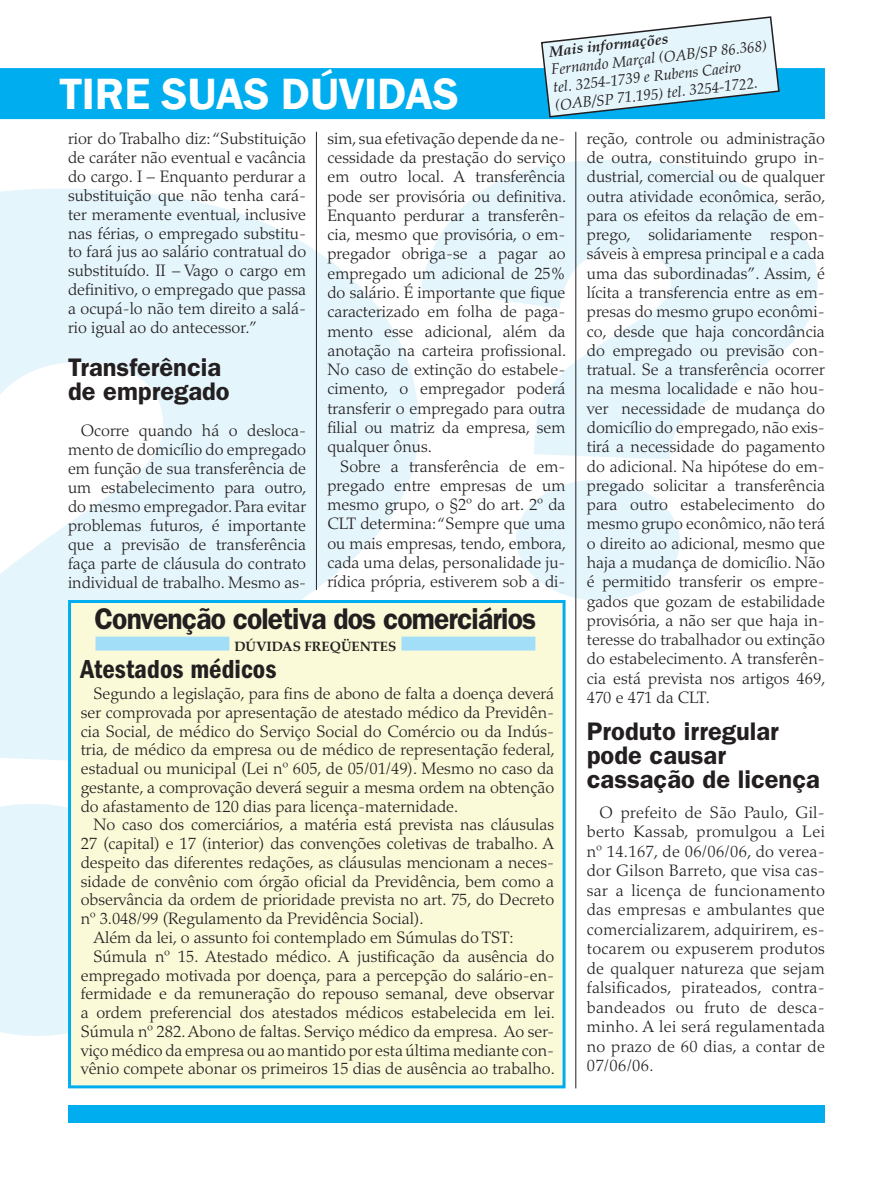
<style>
.page{position:relative;width:893px;height:1191px;background:#fff}
.page>*{position:absolute;margin:0;border:0;box-sizing:border-box;transform-origin:0 0}
.t1{font:600 45px "Franklin Gothic";color:#fff}
.t2{font:600 30px "ITC Franklin Gothic Std";letter-spacing:-.03em;color:#231f20;scale:.94 1}
.t3{font:27px "ITC Franklin Gothic Std Dm Cd";color:#231f20}
.t4{font:600 25.5px/24px "ITC Franklin Gothic Std";color:#231f20}
.t5{font:300 16.5px/19.4px "Palatino LT Std";color:#231f20;text-align:justify}
.t6{font:300 16.5px/19.5px "Palatino LT Std";letter-spacing:.02em;color:#231f20}
.t7{font:italic 15px/18px "Palatino LT Std";color:#231f20}
.t8{font:italic 700 15px "Palatino LT Std";color:#231f20}
.t9{font:700 13.5px "Palatino Linotype";color:#231f20}
</style>
<div class="page">
<svg style="left:421px;top:157px;width:397px;height:302px;fill:#e5f5fc"></svg>
<svg style="left:516px;top:478px;width:164px;height:124px"></svg>
<svg style="left:0;top:185px;width:419px;height:576px;fill:#e5f5fc"></svg>
<div style="left:0;top:804px;width:68px;height:232px;background:#e5f5fc"></div>
<svg style="left:0;top:16px;width:825px;height:103px"></svg>
<div style="left:68px;top:1105px;width:757px;height:18px;background:#00aeef"></div>
<div style="left:70px;top:601px;width:494px;height:485px;background:#fafad9"></div>
<div style="left:68px;top:600px;width:498px;height:488px;border:3px solid #00aeef"></div>
<div style="left:402px;top:637px;width:133px;height:13px;background:#a2def8"></div>
<div style="left:401px;top:636px;width:134px;height:14px;border:2px solid #a2def8"></div>
<div style="left:96px;top:637px;width:133px;height:13px;background:#a2def8"></div>
<div style="left:96px;top:636px;width:133px;height:14px;border:2px solid #a2def8"></div>
<hr style="left:316px;top:132px;width:1px;height:458px;background:#231f20">
<hr style="left:575px;top:132px;width:1px;height:956px;background:#231f20">
<h1 class="t1" style="left:60px;top:66px;width:401px">TIRE SUAS DÚVIDAS</h1>
<p class="t8" style="left:548px;top:42px;width:121px;rotate:-6deg">Mais informações</p>
<p class="t7" style="left:550px;top:60px;width:218px;rotate:-6deg">Fernando Marçal (OAB/SP 86.368) tel. 3254-1739 e Rubens Caeiro (OAB/SP 71.195) tel. 3254-1722.</p>
<p class="t5" style="left:68px;top:129px;width:240px;line-height:18.9px">rior do Trabalho diz: “Substituição de caráter não eventual e vacância do cargo. I – Enquanto perdurar a substituição que não tenha cará&shy;ter meramente eventual, inclusive nas férias, o empregado substitu&shy;to fará jus ao salário contratual do substituído. II – Vago o cargo em definitivo, o empregado que passa a ocupá-lo não tem direito a salá&shy;rio igual ao do antecessor.”</p>
<h3 class="t4" style="left:68px;top:355px;width:163px">Transferência de empregado</h3>
<p class="t5" style="left:68px;top:421px;width:240px;text-indent:13px">Ocorre quando há o desloca&shy;mento de domicílio do empregado em função de sua transferência de um estabelecimento para outro, do mesmo empregador. Para evitar problemas futuros, é importante que a previsão de transferência faça parte de cláusula do contrato individual de trabalho. Mesmo as-</p>
<p class="t5" style="left:327px;top:129px;width:240px;text-align:left">sim, sua efetivação depende da ne&shy;cessidade da prestação do serviço em outro local. A transferência pode ser provisória ou definitiva.<br>Enquanto perdurar a transferên&shy;cia, mesmo que provisória, o em&shy;pregador obriga-se a pagar ao empregado um adicional de 25% do salário. É importante que fique caracterizado em folha de paga&shy;mento esse adicional, além da anotação na carteira profissional.<br>No caso de extinção do estabele&shy;cimento, o empregador poderá transferir o empregado para outra filial ou matriz da empresa, sem qualquer ônus.</p>
<p class="t5" style="left:327px;top:456px;width:240px;text-indent:13px">Sobre a transferência de em&shy;pregado entre empresas de um mesmo grupo, o §2º do art. 2º da CLT determina: “Sempre que uma ou mais empresas, tendo, embora, cada uma delas, personalidade ju&shy;rídica própria, estiverem sob a di-</p>
<h2 class="t2" style="left:95px;top:601px;width:471px">Convenção coletiva dos comerciários</h2>
<p class="t9" style="left:234px;top:636px;width:164px">DÚVIDAS FREQÜENTES</p>
<h3 class="t3" style="left:80px;top:653px;width:197px">Atestados médicos</h3>
<p class="t5" style="left:81px;top:684px;width:476px;line-height:18.8px;text-indent:13px">Segundo a legislação, para fins de abono de falta a doença deverá ser comprovada por apresentação de atestado médico da Previdên&shy;cia Social, de médico do Serviço Social do Comércio ou da Indús&shy;tria, de médico da empresa ou de médico de representação federal, estadual ou municipal (Lei nº 605, de 05/01/49). Mesmo no caso da gestante, a comprovação deverá seguir a mesma ordem na obtenção do afastamento de 120 dias para licença-maternidade.</p>
<p class="t5" style="left:93px;top:815px;width:462px">No caso dos comerciários, a matéria está prevista nas cláusulas</p>
<p class="t5" style="left:81px;top:834px;width:475px">27 (capital) e 17 (interior) das convenções coletivas de trabalho. A</p>
<p class="t5" style="left:81px;top:853px;width:475px">despeito das diferentes redações, as cláusulas mencionam a neces-</p>
<p class="t5" style="left:81px;top:871px;width:475px">sidade de convênio com órgão oficial da Previdência, bem como a</p>
<p class="t5" style="left:81px;top:890px;width:475px">observância da ordem de prioridade prevista no art. 75, do Decreto</p>
<p class="t5" style="left:81px;top:909px;width:345px">nº 3.048/99 (Regulamento da Previdência Social).</p>
<p class="t5" style="left:93px;top:928px;width:422px">Além da lei, o assunto foi contemplado em Súmulas do TST:</p>
<p class="t5" style="left:93px;top:946px;width:462px">Súmula nº 15. Atestado médico. A justificação da ausência do</p>
<p class="t5" style="left:81px;top:965px;width:475px">empregado motivada por doença, para a percepção do salário-en-</p>
<p class="t5" style="left:81px;top:984px;width:475px">fermidade e da remuneração do repouso semanal, deve observar</p>
<p class="t5" style="left:81px;top:1003px;width:476px">a ordem preferencial dos atestados médicos estabelecida em lei.</p>
<p class="t5" style="left:81px;top:1021px;width:475px">Súmula nº 282. Abono de faltas. Serviço médico da empresa. Ao ser-</p>
<p class="t5" style="left:81px;top:1040px;width:475px">viço médico da empresa ou ao mantido por esta última mediante con-</p>
<p class="t5" style="left:81px;top:1059px;width:476px">vênio compete abonar os primeiros 15 dias de ausência ao trabalho.</p>
<p class="t5" style="left:587px;top:129px;width:240px;text-align:left">reção, controle ou administração de outra, constituindo grupo in&shy;dustrial, comercial ou de qualquer outra atividade econômica, serão, para os efeitos da relação de em&shy;prego, solidariamente respon&shy;sáveis à empresa principal e a cada uma das subordinadas”. Assim, é lícita a transferencia entre as em&shy;presas do mesmo grupo econômi&shy;co, desde que haja concordância do empregado ou previsão con&shy;tratual. Se a transferência ocorrer na mesma localidade e não hou&shy;ver necessidade de mudança do domicílio do empregado, não exis&shy;tirá a necessidade do pagamento do adicional. Na hipótese do em&shy;pregado solicitar a transfe-rência para outro estabelecimento do mesmo grupo econômico, não terá o direito ao adicional, mesmo que haja a mudança de domicílio. Não é permitido transferir os empre&shy;gados que gozam de estabilidade provisória, a não ser que haja in&shy;teresse do trabalhador ou extinção do estabelecimento. A transferên&shy;cia está prevista nos artigos 469,<br>470 e 471 da CLT.</p>
<h3 class="t4" style="left:587px;top:719px;width:235px">Produto irregular pode causar cassação de licença</h3>
<p class="t6" style="left:587px;top:802px;width:240px;text-indent:13px">O prefeito de São Paulo, Gil&shy;berto Kassab, promulgou a Lei nº 14.167, de 06/06/06, do verea&shy;dor Gilson Barreto, que visa cas&shy;sar a licença de funcionamento das empresas e ambulantes que comercializarem, adquiri-rem, es&shy;to-carem ou expuserem produtos de qualquer natureza que sejam falsificados, pirateados, contra&shy;bandeados ou fruto de desca&shy;minho. A lei será regulamentada no prazo de 60 dias, a contar de<br>07/06/06.</p>
</div>
